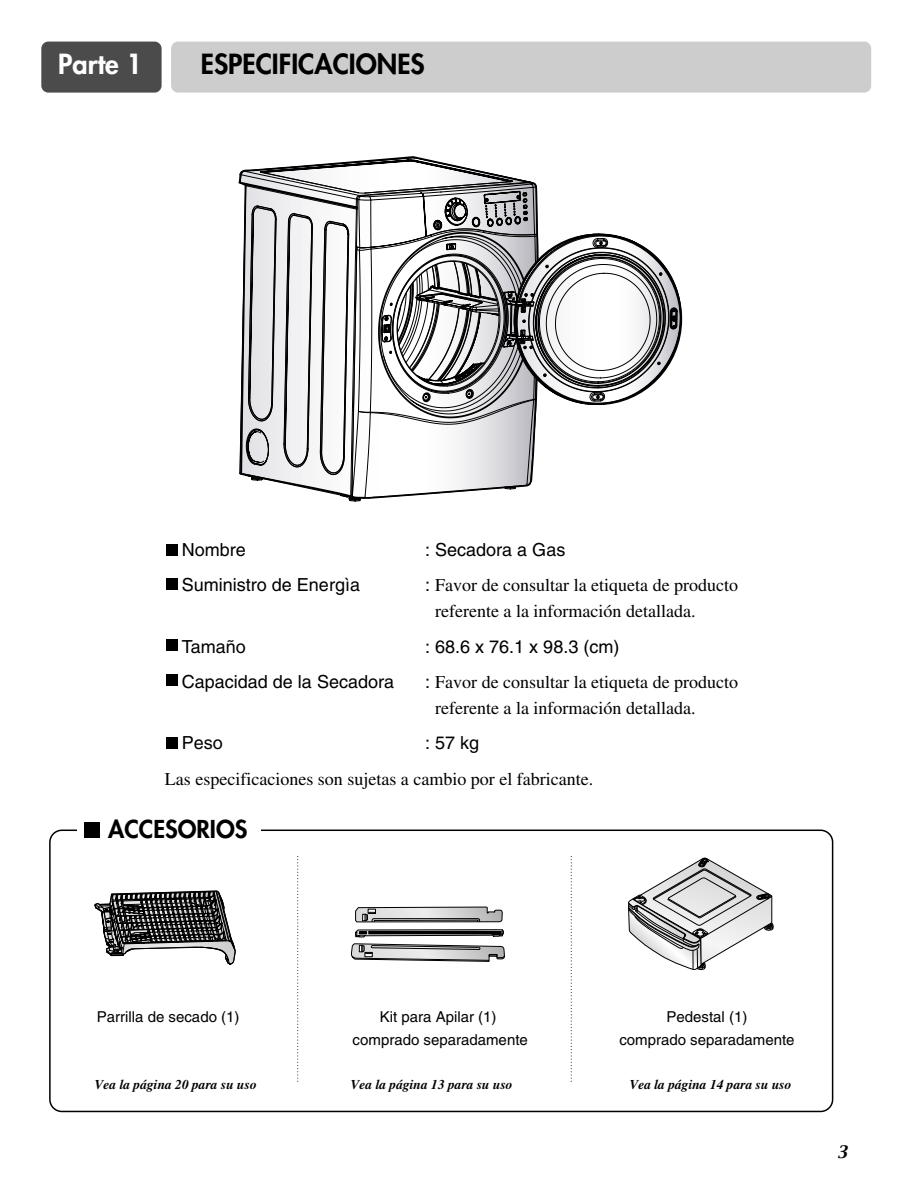
<style>
.page{position:relative;width:915px;height:1191px;background:#fff}
.page>*{position:absolute;margin:0;border:0;box-sizing:border-box;transform-origin:0 0}
.t1{font:800 27px "Futura";color:#000}
.t2{font:800 27px "Futura";color:#fff}
.t3{font:800 24px "Futura";color:#000}
.t4{font:18px/25.5px "Times";color:#000}
.t5{font:18px "Helvetica";color:#000}
.t6{font:15px/22.2px "Helvetica";color:#000;text-align:center}
.t7{font:italic 15px "Capitals";color:#000}
.t8{font:italic 700 13.5px "Times";color:#000}
.s1{font-family:"Helvetica"}
</style>
<div class="page">
<div style="left:41px;top:42px;width:120px;height:51px;background:#4b4b4b;border-radius:7px"></div>
<div style="left:171px;top:42px;width:699px;height:51px;background:#cdcdcd;border-radius:7px"></div>
<svg style="left:239px;top:157px;width:442px;height:344px"></svg>
<div style="left:49px;top:829px;width:784px;height:283px;border:2px solid #000;border-radius:12px"></div>
<div style="left:77px;top:811px;width:184px;height:38px;background:#fff"></div>
<svg style="left:628px;top:857px;width:145px;height:113px"></svg>
<svg style="left:355px;top:906px;width:147px;height:16px;background:#a9a9a9"></svg>
<svg style="left:350px;top:929px;width:155px;height:33px"></svg>
<svg style="left:94px;top:890px;width:142px;height:75px"></svg>
<svg style="left:297px;top:856px;width:1px;height:226px"></svg>
<svg style="left:570px;top:856px;width:1px;height:226px"></svg>
<div style="left:84px;top:821px;width:16px;height:16px;background:#000"></div>
<div style="left:166px;top:544px;width:11px;height:11px;background:#000"></div>
<div style="left:166px;top:578px;width:11px;height:11px;background:#000"></div>
<div style="left:166px;top:640px;width:11px;height:11px;background:#000"></div>
<div style="left:166px;top:675px;width:11px;height:11px;background:#000"></div>
<div style="left:166px;top:737px;width:11px;height:11px;background:#000"></div>
<h1 class="t2" style="left:58px;top:51px;width:85px">Parte 1</h1>
<h1 class="t1" style="left:201px;top:51px;width:225px">ESPECIFICACIONES</h1>
<p class="t5" style="left:182px;top:543px;width:65px">Nombre</p>
<p class="t5" style="left:425px;top:543px;width:142px">: Secadora a Gas</p>
<p class="t5" style="left:182px;top:578px;width:180px">Suministro de Energìa</p>
<p class="t4" style="left:435px;top:574px;width:304px;text-indent:-10px"><span class="s1">:</span> Favor de consultar la etiqueta de producto referente a la información detallada.</p>
<p class="t5" style="left:182px;top:639px;width:66px">Tamaño</p>
<p class="t5" style="left:425px;top:639px;width:196px">: 68.6 x 76.1 x 98.3 (cm)</p>
<p class="t5" style="left:182px;top:675px;width:214px">Capacidad de la Secadora</p>
<p class="t4" style="left:435px;top:671px;width:304px;text-indent:-10px"><span class="s1">:</span> Favor de consultar la etiqueta de producto referente a la información detallada.</p>
<p class="t5" style="left:182px;top:736px;width:43px">Peso</p>
<p class="t5" style="left:425px;top:736px;width:56px">: 57 kg</p>
<p class="t4" style="left:165px;top:767px;width:430px">Las especificaciones son sujetas a cambio por el fabricante.</p>
<h2 class="t3" style="left:108px;top:817px;width:141px">ACCESORIOS</h2>
<p class="t6" style="left:97px;top:1007px;width:144px">Parrilla de secado (1)</p>
<p class="t6" style="left:352px;top:1007px;width:177px">Kit para Apilar (1) comprado separadamente</p>
<p class="t6" style="left:619px;top:1007px;width:177px">Pedestal (1)<br>comprado separadamente</p>
<p class="t8" style="left:95px;top:1079px;width:164px">Vea la página 20 para su uso</p>
<p class="t8" style="left:350px;top:1079px;width:164px">Vea la página 13 para su uso</p>
<p class="t8" style="left:629px;top:1079px;width:164px">Vea la página 14 para su uso</p>
<p class="t7" style="left:836px;top:1144px;width:14px">3</p>
</div>
